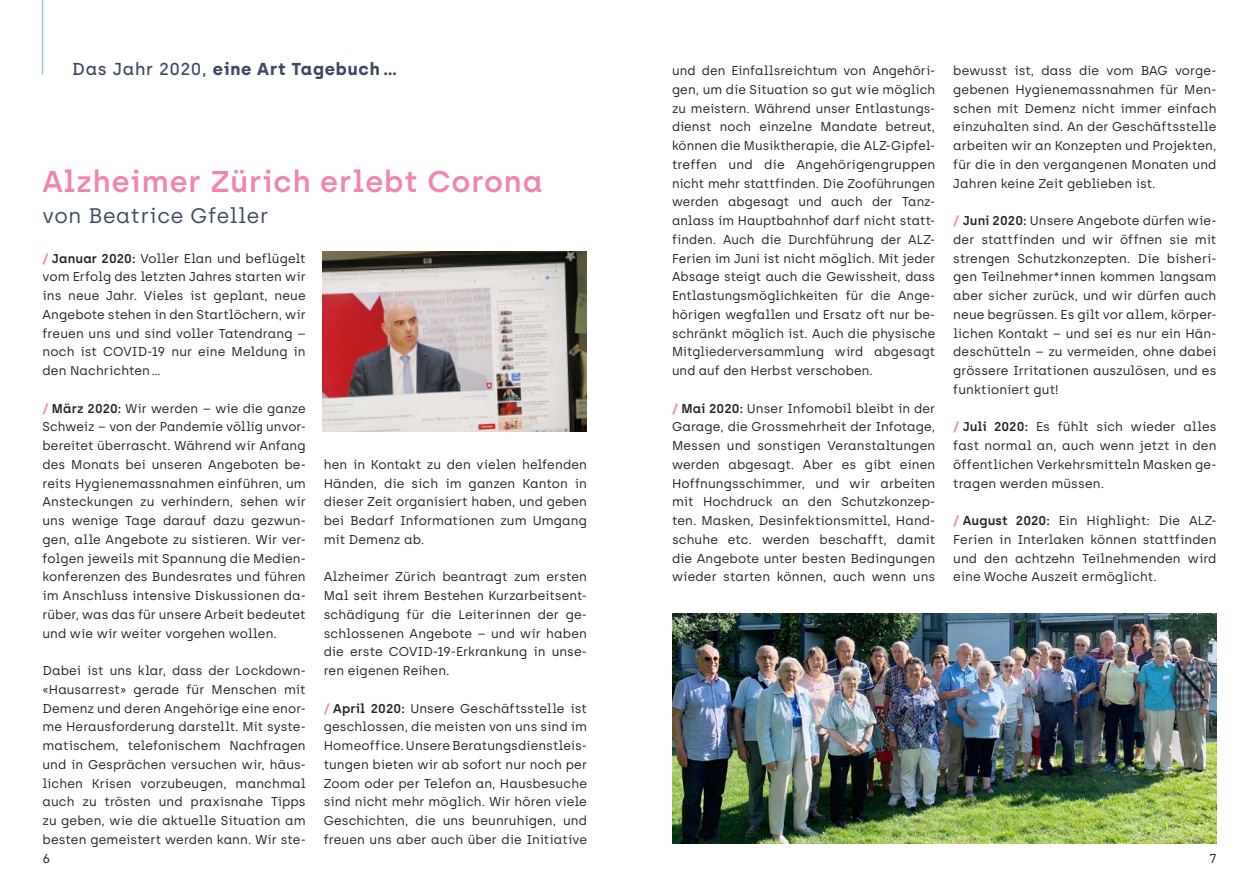
<style>
.page{position:relative;width:1259px;height:893px;background:#fff}
.page>*{position:absolute;margin:0;border:0;box-sizing:border-box;transform-origin:0 0}
.t1{font:600 30px "Archia";letter-spacing:.03em;color:#f284b4}
.t2{font:21px "Archia";letter-spacing:.03em;color:#3c4763}
.Lead{font:700 17.25px "Archia";letter-spacing:.045em;color:#3c4763}
.Bullets{font:12.75px/18.8px "Archia";letter-spacing:.01em;color:#231f20;text-align:justify}
.s1{font-weight:500}
.s2{font-weight:700;color:#f284b4}
.s3{font-weight:600}
</style>
<div class="page">
<hr style="left:42px;top:0;width:1px;height:75px;background:#9cc7e1">
<img style="left:322px;top:252px;width:265px;height:180px">
<img style="left:672px;top:613px;width:544px;height:230px">
<p class="Lead" style="left:72px;top:58px;width:326px"><span class="s1">Das Jahr 2020,</span> eine Art Tagebuch …</p>
<p class="Bullets" style="left:672px;top:61px;width:265px">und den Einfallsreichtum von Angehöri&shy;gen, um die Situation so gut wie möglich zu meistern. Während unser Entlastungs&shy;dienst noch einzelne Mandate betreut, können die Musiktherapie, die ALZ-Gipfel&shy;treffen und die Angehörigengruppen nicht mehr stattfinden. Die Zooführungen werden abgesagt und auch der Tanz&shy;anlass im Hauptbahnhof darf nicht statt&shy;finden. Auch die Durchführung der ALZ-Ferien im Juni ist nicht möglich. Mit jeder Absage steigt auch die Gewissheit, dass Entlastungsmöglichkeiten für die Ange&shy;hörigen wegfallen und Ersatz oft nur be&shy;schränkt möglich ist. Auch die physische Mitgliederversammlung wird abgesagt und auf den Herbst verschoben.</p>
<p class="Bullets" style="left:672px;top:399px;width:265px"><span class="s2">/</span> <span class="s3">Mai 2020:</span> Unser Infomobil bleibt in der Garage, die Grossmehrheit der Infotage, Messen und sonstigen Veranstaltungen werden abgesagt. Aber es gibt einen Hoffnungsschimmer, und wir arbeiten mit Hochdruck an den Schutzkonzep&shy;ten. Masken, Desinfektionsmittel, Hand&shy;schuhe etc. werden beschafft, damit die Angebote unter besten Bedingungen wieder starten können, auch wenn uns</p>
<h2 class="t1" style="left:43px;top:163px;width:501px">Alzheimer Zürich erlebt Corona</h2>
<h2 class="t2" style="left:43px;top:203px;width:227px">von Beatrice Gfeller</h2>
<p class="Bullets" style="left:43px;top:249px;width:265px"><span class="s2">/</span> <span class="s3">Januar 2020:</span> Voller Elan und beflügelt vom Erfolg des letzten Jahres starten wir ins neue Jahr. Vieles ist geplant, neue Angebote stehen in den Startlöchern, wir freuen uns und sind voller Tatendrang – noch ist COVID-19 nur eine Meldung in den Nachrichten…</p>
<p class="Bullets" style="left:43px;top:399px;width:265px"><span class="s2">/</span> <span class="s3">März 2020:</span> Wir werden – wie die ganze Schweiz – von der Pandemie völlig unvor&shy;bereitet überrascht. Während wir Anfang des Monats bei unseren Angeboten be&shy;reits Hygienemassnahmen einführen, um Ansteckungen zu verhindern, sehen wir uns wenige Tage darauf dazu gezwun&shy;gen, alle Angebote zu sistieren. Wir ver&shy;folgen jeweils mit Spannung die Medien&shy;konferenzen des Bundesrates und führen im Anschluss intensive Diskussionen da&shy;rüber, was das für unsere Arbeit bedeutet und wie wir weiter vorgehen wollen.</p>
<p class="Bullets" style="left:43px;top:661px;width:265px">Dabei ist uns klar, dass der Lockdown-«Hausarrest» gerade für Menschen mit Demenz und deren Angehörige eine enor&shy;me Herausforderung darstellt. Mit syste&shy;matischem, telefonischem Nachfragen und in Gesprächen versuchen wir, häus&shy;lichen Krisen vorzubeugen, manchmal auch zu trösten und praxisnahe Tipps zu geben, wie die aktuelle Situation am besten gemeistert werden kann. Wir ste-</p>
<p class="Bullets" style="left:324px;top:455px;width:265px">hen in Kontakt zu den vielen helfenden Händen, die sich im ganzen Kanton in dieser Zeit organisiert haben, und geben bei Bedarf Informationen zum Umgang mit Demenz ab.</p>
<p class="Bullets" style="left:324px;top:567px;width:265px">Alzheimer Zürich beantragt zum ersten Mal seit ihrem Bestehen Kurzarbeitsent&shy;schädigung für die Leiterinnen der ge&shy;schlossenen Angebote – und wir haben die erste COVID-19-Erkrankung in unse&shy;ren eigenen Reihen.</p>
<p class="Bullets" style="left:324px;top:699px;width:265px"><span class="s2">/</span> <span class="s3">April 2020:</span> Unsere Geschäftsstelle ist geschlossen, die meisten von uns sind im Homeoffice. Unsere Beratungsdienstleis&shy;tungen bieten wir ab sofort nur noch per Zoom oder per Telefon an, Hausbesuche sind nicht mehr möglich. Wir hören viele Geschichten, die uns beunruhigen, und freuen uns aber auch über die Initiative</p>
<p class="Bullets" style="left:953px;top:61px;width:265px">bewusst ist, dass die vom BAG vorge&shy;gebenen Hygienemassnahmen für Men&shy;schen mit Demenz nicht immer einfach einzuhalten sind. An der Geschäftsstelle arbeiten wir an Konzepten und Projekten, für die in den vergangenen Monaten und Jahren keine Zeit geblieben ist.</p>
<p class="Bullets" style="left:953px;top:211px;width:265px"><span class="s2">/</span> <span class="s3">Juni 2020:</span> Unsere Angebote dürfen wie&shy;der stattfinden und wir öffnen sie mit strengen Schutzkonzepten. Die bisheri&shy;gen Teilnehmer*innen kommen langsam aber sicher zurück, und wir dürfen auch neue begrüssen. Es gilt vor allem, körper&shy;lichen Kontakt – und sei es nur ein Hän&shy;deschütteln – zu vermeiden, ohne dabei grössere Irritationen auszulösen, und es funktioniert gut!</p>
<p class="Bullets" style="left:953px;top:417px;width:265px"><span class="s2">/</span> <span class="s3">Juli 2020:</span> Es fühlt sich wieder alles fast normal an, auch wenn jetzt in den öffentlichen Verkehrsmitteln Masken ge&shy;tragen werden müssen.</p>
<p class="Bullets" style="left:953px;top:511px;width:265px"><span class="s2">/</span> <span class="s3">August 2020:</span> Ein Highlight: Die ALZ-Ferien in Interlaken können stattfinden und den achtzehn Teilnehmenden wird eine Woche Auszeit ermöglicht.</p>
<p class="Bullets" style="left:43px;top:849px;width:9px">6</p>
<p class="Bullets" style="left:1209px;top:849px;width:9px">7</p>
</div>
